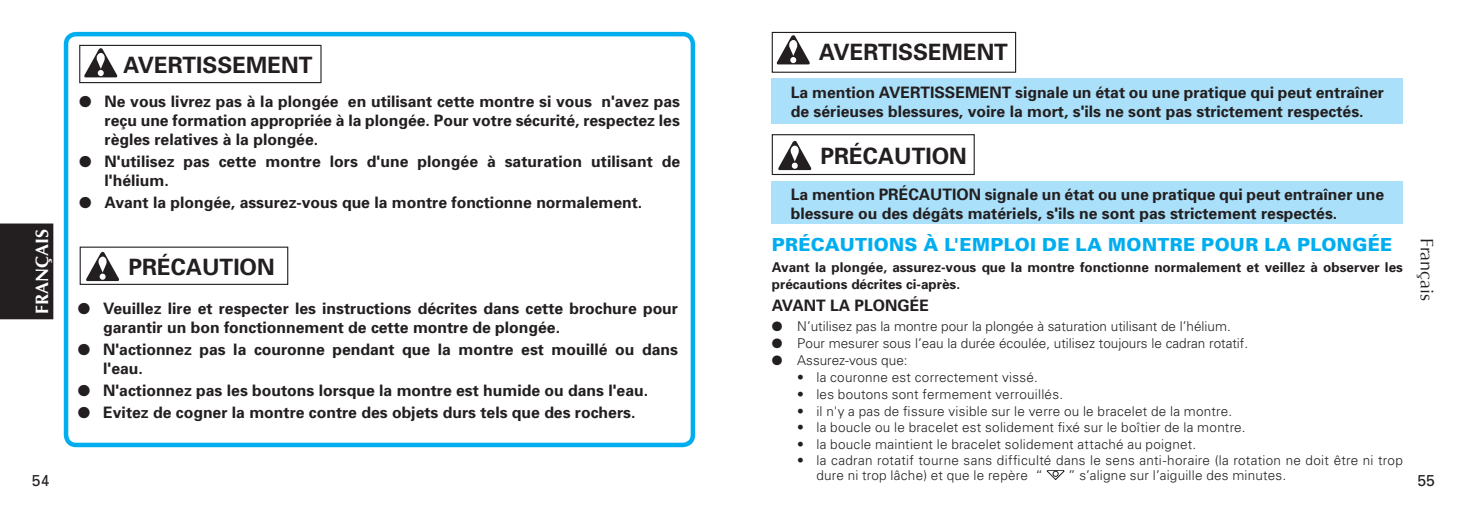
<style>
.page{position:relative;width:1467px;height:511px;background:#fff}
.page>*{position:absolute;margin:0;border:0;box-sizing:border-box;transform-origin:0 0}
.t1{font:700 22.5px "Univers";color:#231f20}
.t2{font:900 18px "Univers";letter-spacing:.02em;color:#00aeef}
.t3{font:18px "Optima";color:#231f20}
.t4{font:700 18px "Optima";color:#fff}
.t5{font:700 15.75px/18.9px "Univers";color:#231f20}
.t6{font:15.75px "Univers";color:#231f20}
.t7{font:300 13.5px/14.6px "Univers";letter-spacing:.015em;color:#231f20}
.t8{font:700 13.5px/16.2px "Univers";color:#231f20}
</style>
<div class="page">
<div style="left:64px;top:32px;width:631px;height:415px;border:4px solid #00aeef;border-radius:10px"></div>
<div style="left:79px;top:45px;width:243px;height:38px;border:1px solid #231f20"></div>
<svg style="left:84px;top:48px;width:33px;height:29px"></svg>
<svg style="left:86px;top:251px;width:33px;height:30px"></svg>
<div style="left:772px;top:32px;width:244px;height:41px;border:1px solid #231f20"></div>
<svg style="left:777px;top:35px;width:33px;height:29px"></svg>
<div style="left:772px;top:134px;width:203px;height:41px;border:1px solid #231f20"></div>
<svg style="left:778px;top:141px;width:33px;height:29px"></svg>
<div style="left:772px;top:78px;width:631px;height:45px;background:#aae0f9"></div>
<div style="left:772px;top:181px;width:631px;height:42px;background:#aae0f9"></div>
<svg style="left:1047px;top:470px;width:17px;height:9px"></svg>
<div style="left:0;top:223px;width:53px;height:96px;background:#231f20"></div>
<p class="t4" style="left:31px;top:314px;width:87px;rotate:-90deg">FRANÇAIS</p>
<p class="t6" style="left:32px;top:470px;width:19px">54</p>
<h1 class="t1" style="left:123px;top:50px;width:191px">AVERTISSEMENT</h1>
<p class="t5" style="left:105px;top:91px;width:577px;text-align:justify;text-indent:-26px">● Ne vous livrez pas à la plongée en utilisant cette montre si vous n'avez pas reçu une formation appropriée à la plongée. Pour votre sécurité, respectez les règles relatives à la plongée.</p>
<p class="t5" style="left:105px;top:151px;width:577px;text-indent:-26px">● N'utilisez pas cette montre lors d'une plongée à saturation utilisant de l'hélium.</p>
<p class="t5" style="left:79px;top:192px;width:565px">● Avant la plongée, assurez-vous que la montre fonctionne normalement.</p>
<h1 class="t1" style="left:128px;top:252px;width:148px">PRÉCAUTION</h1>
<p class="t5" style="left:103px;top:298px;width:576px;text-indent:-26px">● Veuillez lire et respecter les instructions décrites dans cette brochure pour garantir un bon fonctionnement de cette montre de plongée.</p>
<p class="t5" style="left:103px;top:339px;width:576px;text-indent:-26px">● N'actionnez pas la couronne pendant que la montre est mouillé ou dans l'eau.</p>
<p class="t5" style="left:78px;top:380px;width:572px">● N'actionnez pas les boutons lorsque la montre est humide ou dans l'eau.</p>
<p class="t5" style="left:78px;top:402px;width:559px">● Evitez de cogner la montre contre des objets durs tels que des rochers.</p>
<h1 class="t1" style="left:819px;top:37px;width:191px">AVERTISSEMENT</h1>
<p class="t5" style="left:791px;top:82px;width:595px">La mention AVERTISSEMENT signale un état ou une pratique qui peut entraîner de sérieuses blessures, voire la mort, s'ils ne sont pas strictement respectés.</p>
<h1 class="t1" style="left:820px;top:141px;width:148px">PRÉCAUTION</h1>
<p class="t5" style="left:791px;top:184px;width:595px">La mention PRÉCAUTION signale un état ou une pratique qui peut entraîner une blessure ou des dégâts matériels, s'ils ne sont pas strictement respectés.</p>
<p class="t2" style="left:772px;top:233px;width:622px">PRÉCAUTIONS À L'EMPLOI DE LA MONTRE POUR LA PLONGÉE</p>
<p class="t8" style="left:772px;top:258px;width:633px">Avant la plongée, assurez-vous que la montre fonctionne normalement et veillez à observer les précautions décrites ci-après.</p>
<p class="t7" style="left:772px;top:318px;width:461px">● N’utilisez pas la montre pour la plongée à saturation utilisant de l’hélium.</p>
<p class="t7" style="left:772px;top:335px;width:478px">● Pour mesurer sous l’eau la durée écoulée, utilisez toujours le cadran rotatif.</p>
<p class="t7" style="left:772px;top:352px;width:137px">● Assurez-vous que:</p>
<p class="t7" style="left:797px;top:369px;width:242px">• la couronne est correctement vissé.</p>
<p class="t7" style="left:797px;top:386px;width:267px">• les boutons sont fermement verrouillés.</p>
<p class="t7" style="left:797px;top:402px;width:437px">• il n'y a pas de fissure visible sur le verre ou le bracelet de la montre.</p>
<p class="t7" style="left:797px;top:419px;width:450px">• la boucle ou le bracelet est solidement fixé sur le boîtier de la montre.</p>
<p class="t7" style="left:797px;top:436px;width:400px">• la boucle maintient le bracelet solidement attaché au poignet.</p>
<p class="t7" style="left:816px;top:452px;width:588px;text-indent:-19px">• la cadran rotatif tourne sans difficulté dans le sens anti-horaire (la rotation ne doit être ni trop dure ni trop lâche) et que le repère “</p>
<p class="t5" style="left:772px;top:295px;width:159px">AVANT LA PLONGÉE</p>
<p class="t7" style="left:1068px;top:467px;width:220px">” s’aligne sur l’aiguille des minutes.</p>
<p class="t3" style="left:1437px;top:238px;width:65px;rotate:90deg">Français</p>
<p class="t6" style="left:1418px;top:470px;width:19px">55</p>
</div>
